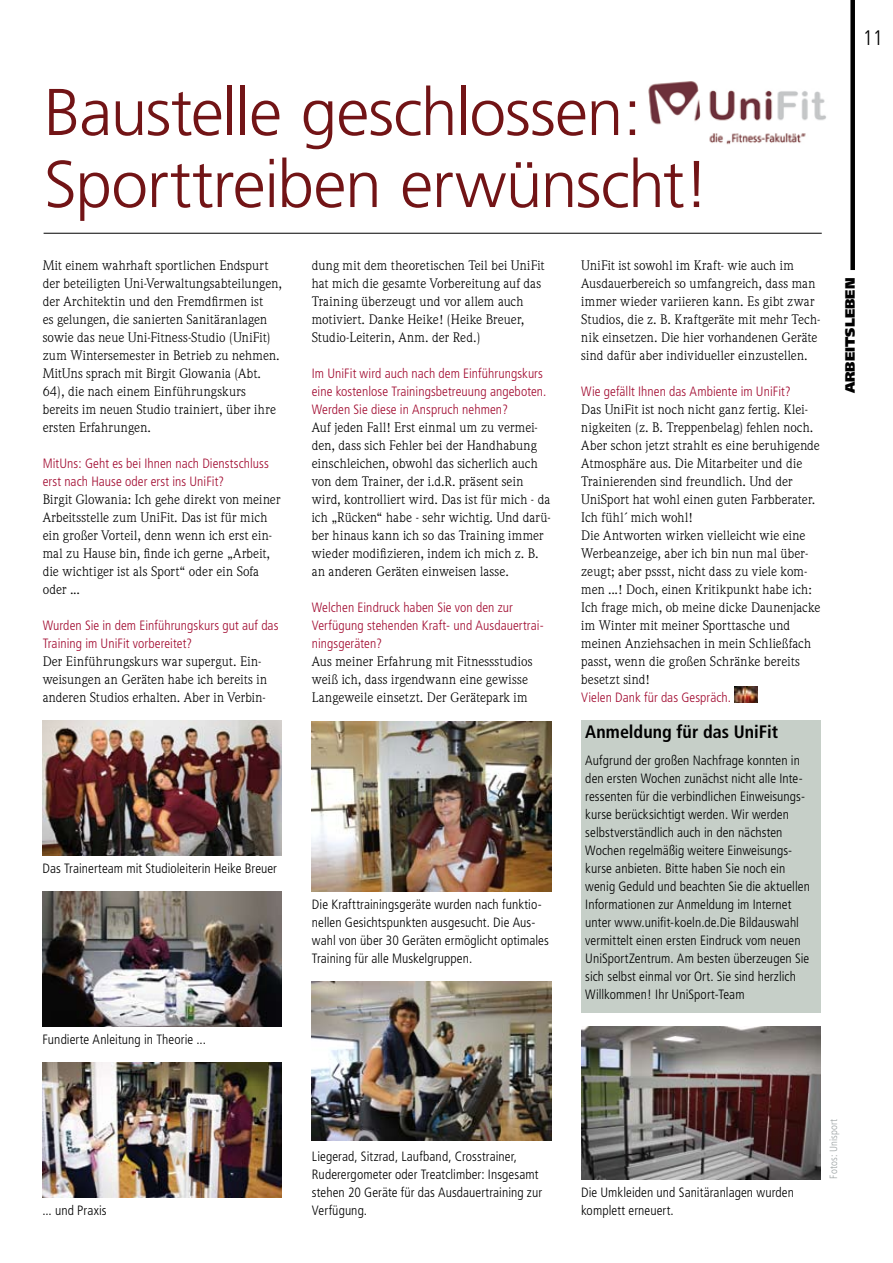
<style>
.page{position:relative;width:893px;height:1263px;background:#fff}
.page>*{position:absolute;margin:0;border:0;box-sizing:border-box;transform-origin:0 0}
.t1{font:300 66px/72px "Frutiger";letter-spacing:-.02em;color:#721416}
.t2{font:300 condensed 21px "Frutiger";color:#000}
.t3{font:700 condensed 18px "Frutiger";color:#000}
.t4{font:13.5px/18px "Weidemann";letter-spacing:.01em;color:#000}
.t5{font:300 condensed 13.5px/18px "Frutiger";letter-spacing:.005em;color:#000}
.t6{font:300 condensed 13.5px/18px "Frutiger";letter-spacing:.005em;color:#a20c31}
.t7{font:900 13.5px "Frutiger";color:#000}
.t8{font:300 condensed 10.5px "Frutiger";letter-spacing:.015em;color:#9ca2a3}
</style>
<div class="page">
<hr style="left:44px;top:233px;width:778px;height:1px;background:#000">
<div style="left:581px;top:720px;width:239px;height:293px;background:#c6cfc8"></div>
<img style="left:648px;top:81px;width:178px;height:64px">
<img style="left:734px;top:686px;width:23px;height:16px">
<img style="left:43px;top:720px;width:239px;height:135px">
<img style="left:312px;top:721px;width:239px;height:170px">
<img style="left:312px;top:981px;width:239px;height:160px">
<img style="left:43px;top:891px;width:239px;height:135px">
<img style="left:43px;top:1062px;width:239px;height:135px">
<img style="left:581px;top:1026px;width:239px;height:153px">
<div style="left:850px;top:0;width:5px;height:270px;background:#000"></div>
<h1 class="t1" style="left:44px;top:76px;width:667px">Baustelle geschlossen:<br>Sporttreiben erwünscht!</h1>
<p class="t4" style="left:43px;top:256px;width:241px">Mit einem wahrhaft sportlichen Endspurt der beteiligten Uni-Verwaltungsabteilungen, der Architektin und den Fremdfirmen ist<br>es gelungen, die sanierten Sanitäranlagen sowie das neue Uni-Fitness-Studio (UniFit) zum Wintersemester in Betrieb zu nehmen.<br>MitUns sprach mit Birgit Glowania (Abt.<br>64), die nach einem Einführungskurs bereits im neuen Studio trainiert, über ihre ersten Erfahrungen.</p>
<p class="t6" style="left:43px;top:454px;width:228px">MitUns: Geht es bei Ihnen nach Dienstschluss erst nach Hause oder erst ins UniFit?</p>
<p class="t4" style="left:43px;top:490px;width:239px">Birgit Glowania: Ich gehe direkt von meiner Arbeitsstelle zum UniFit. Das ist für mich ein großer Vorteil, denn wenn ich erst ein&shy;mal zu Hause bin, finde ich gerne „Arbeit, die wichtiger ist als Sport“ oder ein Sofa oder ...</p>
<p class="t6" style="left:43px;top:616px;width:237px">Wurden Sie in dem Einführungskurs gut auf das<br>Training im UniFit vorbereitet?</p>
<p class="t4" style="left:43px;top:652px;width:226px">Der Einführungskurs war supergut. Ein&shy;weisungen an Geräten habe ich bereits in anderen Studios erhalten. Aber in Verbin-</p>
<h3 class="t3" style="left:585px;top:721px;width:194px">Anmeldung für das UniFit</h3>
<p class="t5" style="left:585px;top:752px;width:226px">Aufgrund der großen Nachfrage konnten in den ersten Wochen zunächst nicht alle Inte&shy;ressenten für die verbindlichen Einweisungs&shy;kurse berücksichtigt werden. Wir werden selbstverständlich auch in den nächsten Wochen regelmäßig weitere Einweisungs&shy;kurse anbieten. Bitte haben Sie noch ein wenig Geduld und beachten Sie die aktuellen Informationen zur Anmeldung im Internet unter www.unifit-koeln.de.Die Bildauswahl vermittelt einen ersten Eindruck vom neuen UniSportZentrum. Am besten überzeugen Sie sich selbst einmal vor Ort. Sie sind herzlich Willkommen! Ihr UniSport-Team</p>
<p class="t4" style="left:581px;top:256px;width:241px">UniFit ist sowohl im Kraft- wie auch im Ausdauerbereich so umfangreich, dass man immer wieder variieren kann. Es gibt zwar Studios, die z. B. Kraftgeräte mit mehr Tech&shy;nik einsetzen. Die hier vorhandenen Geräte sind dafür aber individueller einzustellen.</p>
<p class="t6" style="left:581px;top:382px;width:211px">Wie gefällt Ihnen das Ambiente im UniFit?</p>
<p class="t4" style="left:581px;top:400px;width:241px">Das UniFit ist noch nicht ganz fertig. Klei&shy;nigkeiten (z. B. Treppenbelag) fehlen noch.<br>Aber schon jetzt strahlt es eine beruhigende Atmosphäre aus. Die Mitarbeiter und die Trainierenden sind freundlich. Und der UniSport hat wohl einen guten Farbberater.<br>Ich fühl´ mich wohl!<br>Die Antworten wirken vielleicht wie eine Werbeanzeige, aber ich bin nun mal über&shy;zeugt; aber pssst, nicht dass zu viele kom&shy;men ...! Doch, einen Kritikpunkt habe ich:<br>Ich frage mich, ob meine dicke Daunenjacke im Winter mit meiner Sporttasche und meinen Anziehsachen in mein Schließfach passt, wenn die großen Schränke bereits besetzt sind!</p>
<p class="t6" style="left:581px;top:688px;width:151px">Vielen Dank für das Gespräch.</p>
<p class="t4" style="left:312px;top:256px;width:234px">dung mit dem theoretischen Teil bei UniFit hat mich die gesamte Vorbereitung auf das Training überzeugt und vor allem auch motiviert. Danke Heike! (Heike Breuer, Studio-Leiterin, Anm. der Red.)</p>
<p class="t6" style="left:312px;top:364px;width:236px">Im UniFit wird auch nach dem Einführungskurs eine kostenlose Trainingsbetreuung angeboten.<br>Werden Sie diese in Anspruch nehmen?</p>
<p class="t4" style="left:312px;top:418px;width:241px">Auf jeden Fall! Erst einmal um zu vermei&shy;den, dass sich Fehler bei der Handhabung einschleichen, obwohl das sicherlich auch von dem Trainer, der i.d.R. präsent sein wird, kontrolliert wird. Das ist für mich - da ich „Rücken“ habe - sehr wichtig. Und darü&shy;ber hinaus kann ich so das Training immer wieder modifizieren, indem ich mich z. B. an anderen Geräten einweisen lasse.</p>
<p class="t6" style="left:312px;top:598px;width:233px">Welchen Eindruck haben Sie von den zur<br>Verfügung stehenden Kraft- und Ausdauertrai&shy;ningsgeräten?</p>
<p class="t4" style="left:312px;top:652px;width:222px">Aus meiner Erfahrung mit Fitnessstudios weiß ich, dass irgendwann eine gewisse<br>Langeweile einsetzt. Der Gerätepark im</p>
<p class="t5" style="left:43px;top:860px;width:236px">Das Trainerteam mit Studioleiterin Heike Breuer</p>
<p class="t5" style="left:312px;top:896px;width:238px">Die Krafttrainingsgeräte wurden nach funktio&shy;nellen Gesichtspunkten ausgesucht. Die Aus&shy;wahl von über 30 Geräten ermöglicht optimales Training für alle Muskelgruppen.</p>
<p class="t5" style="left:43px;top:1031px;width:165px">Fundierte Anleitung in Theorie ...</p>
<h2 class="t2" style="left:863px;top:26px;width:22px">11</h2>
<p class="t7" style="left:842px;top:393px;width:117px;rotate:-90deg">arbeitsleben</p>
<p class="t5" style="left:43px;top:1202px;width:66px">... und Praxis</p>
<p class="t5" style="left:312px;top:1148px;width:232px">Liegerad, Sitzrad, Laufband, Crosstrainer, Ruderergometer oder Treatclimber: Insgesamt stehen 20 Geräte für das Ausdauertraining zur Verfügung.</p>
<p class="t5" style="left:581px;top:1184px;width:214px">Die Umkleiden und Sanitäranlagen wurden komplett erneuert.</p>
<p class="t8" style="left:828px;top:1179px;width:62px;rotate:-90deg">Fotos: Unisport</p>
</div>
